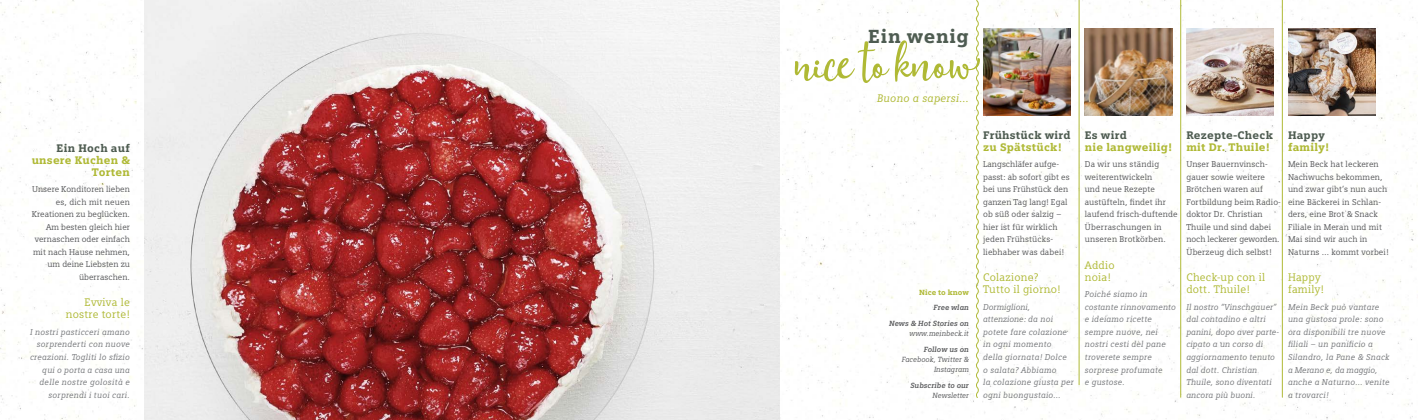
<style>
.page{position:relative;width:1418px;height:420px;background:#fff}
.page>*{position:absolute;margin:0;border:0;box-sizing:border-box;transform-origin:0 0}
.t1{font:55px "Moments";letter-spacing:-.04em;color:#afb935}
.t2{font:900 19px "Siemens Slab";letter-spacing:.035em;color:#4e5c51}
.t3{font:11px/12px "Siemens Slab";letter-spacing:.02em;color:#afb935}
.t4{font:900 11px/12px "Siemens Slab";letter-spacing:.02em;color:#afb935;text-align:right}
.t5{font:900 11px "Siemens Slab";letter-spacing:.02em;color:#4e5c51}
.t6{font:italic 11px "Siemens Slab";letter-spacing:.02em;color:#afb935}
.t7{font:8.5px/12.5px "Siemens Slab";letter-spacing:.01em;color:#57585a}
.t8{font:italic 8.5px/12.5px "Siemens Slab";letter-spacing:.02em;color:#76787b}
.t9{font:italic 7.5px/10px "Siemens Slab";color:#57585a;text-align:right}
.t10{font:italic 700 7.5px/15.7px "Siemens Slab";color:#57585a;text-align:right}
.t11{font:900 7.5px "Siemens Slab";color:#afb935}
</style>
<div class="page">
<img style="left:0;top:0;width:1417px;height:420px">
<img style="left:144px;top:0;width:636px;height:420px">
<img style="left:983px;top:28px;width:87px;height:88px">
<img style="left:1084px;top:28px;width:88px;height:88px">
<img style="left:1186px;top:28px;width:87px;height:88px">
<img style="left:1287px;top:28px;width:88px;height:88px">
<svg style="left:975px;top:0;width:4px;height:398px"></svg>
<hr style="left:1078px;top:0;width:1px;height:384px;background:#afb935">
<hr style="left:1180px;top:0;width:1px;height:397px;background:#afb935">
<hr style="left:1281px;top:0;width:1px;height:397px;background:#afb935">
<p class="t5" style="left:57px;top:141px;width:75px">Ein Hoch auf</p>
<p class="t4" style="left:32px;top:154px;width:100px">unsere Kuchen &amp;<br>Torten</p>
<p class="t7" style="left:32px;top:183px;width:99px;text-align:right">Unsere Konditoren lieben es, dich mit neuen<br>Kreationen zu beglücken.<br>Am besten gleich hier vernaschen oder einfach mit nach Hause nehmen, um deine Liebsten zu überraschen.</p>
<p class="t3" style="left:66px;top:296px;width:66px;text-align:right">Evviva le nostre torte!</p>
<p class="t8" style="left:30px;top:325px;width:101px;text-align:right">I nostri pasticceri amano sorprenderti con nuove creazioni. Togliti lo sfizio qui o porta a casa una delle nostre golosità e sorprendi i tuoi cari.</p>
<h2 class="t2" style="left:868px;top:26px;width:102px">Ein wenig</h2>
<h1 class="t1" style="left:794px;top:29px;width:187px">nice to know</h1>
<p class="t6" style="left:877px;top:92px;width:93px">Buono a sapersi…</p>
<p class="t11" style="left:919px;top:288px;width:51px">Nice to know</p>
<p class="t10" style="left:889px;top:300px;width:81px">Free wlan<br>News &amp; Hot Stories on</p>
<p class="t9" style="left:909px;top:328px;width:61px">www.meinbeck.it</p>
<p class="t10" style="left:923px;top:341px;width:47px">Follow us on</p>
<p class="t9" style="left:901px;top:354px;width:69px">Facebook, Twitter &amp;<br>Instagram</p>
<p class="t10" style="left:910px;top:377px;width:60px">Subscribe to our</p>
<p class="t9" style="left:932px;top:390px;width:38px">Newsletter</p>
<p class="t5" style="left:983px;top:128px;width:89px">Frühstück wird</p>
<p class="t4" style="left:983px;top:141px;width:80px">zu Spätstück!</p>
<p class="t7" style="left:983px;top:158px;width:88px">Langschläfer aufge&shy;passt: ab sofort gibt es bei uns Frühstück den ganzen Tag lang! Egal ob süß oder salzig – hier ist für wirklich jeden Frühstücks&shy;liebhaber was dabei!</p>
<p class="t3" style="left:983px;top:271px;width:79px">Colazione?<br>Tutto il giorno!</p>
<p class="t8" style="left:983px;top:300px;width:92px">Dormiglioni, attenzione: da noi potete fare colazione in ogni momento<br>della giornata! Dolce<br>o salata? Abbiamo<br>la colazione giusta per ogni buongustaio…</p>
<p class="t5" style="left:1084px;top:128px;width:44px">Es wird</p>
<p class="t4" style="left:1084px;top:141px;width:89px">nie langweilig!</p>
<p class="t7" style="left:1084px;top:158px;width:94px">Da wir uns ständig weiterentwickeln<br>und neue Rezepte austüfteln, findet ihr laufend frisch-duftende<br>Überraschungen in unseren Brotkörben.</p>
<p class="t3" style="left:1084px;top:259px;width:31px">Addio noia!</p>
<p class="t8" style="left:1084px;top:288px;width:93px">Poiché siamo in costante rinnovamento e ideiamo ricette sempre nuove, nei nostri cesti del pane troverete sempre sorprese profumate<br>e gustose.</p>
<p class="t5" style="left:1186px;top:128px;width:88px">Rezepte-Check</p>
<p class="t4" style="left:1186px;top:141px;width:85px">mit Dr. Thuile!</p>
<p class="t7" style="left:1186px;top:158px;width:95px">Unser Bauernvinsch&shy;gauer sowie weitere<br>Brötchen waren auf<br>Fortbildung beim Radio&shy;doktor Dr. Christian<br>Thuile und sind dabei noch leckerer geworden.<br>Überzeug dich selbst!</p>
<p class="t3" style="left:1186px;top:271px;width:80px">Check-up con il dott. Thuile!</p>
<p class="t8" style="left:1186px;top:300px;width:94px">Il nostro “Vinschgauer” dal contadino e altri panini, dopo aver parte&shy;cipato a un corso di aggiornamento tenuto dal dott. Christian<br>Thuile, sono diventati ancora più buoni.</p>
<p class="t5" style="left:1287px;top:128px;width:38px">Happy</p>
<p class="t4" style="left:1287px;top:141px;width:42px">family!</p>
<p class="t7" style="left:1287px;top:158px;width:102px">Mein Beck hat leckeren<br>Nachwuchs bekommen, und zwar gibt’s nun auch eine Bäckerei in Schlan&shy;ders, eine Brot &amp; Snack<br>Filiale in Meran und mit<br>Mai sind wir auch in<br>Naturns … kommt vorbei!</p>
<p class="t3" style="left:1287px;top:271px;width:37px">Happy family!</p>
<p class="t8" style="left:1287px;top:300px;width:103px">Mein Beck può vantare una gustosa prole: sono ora disponibili tre nuove filiali – un panificio a<br>Silandro, la Pane &amp; Snack a Merano e, da maggio, anche a Naturno… venite a trovarci!</p>
</div>
